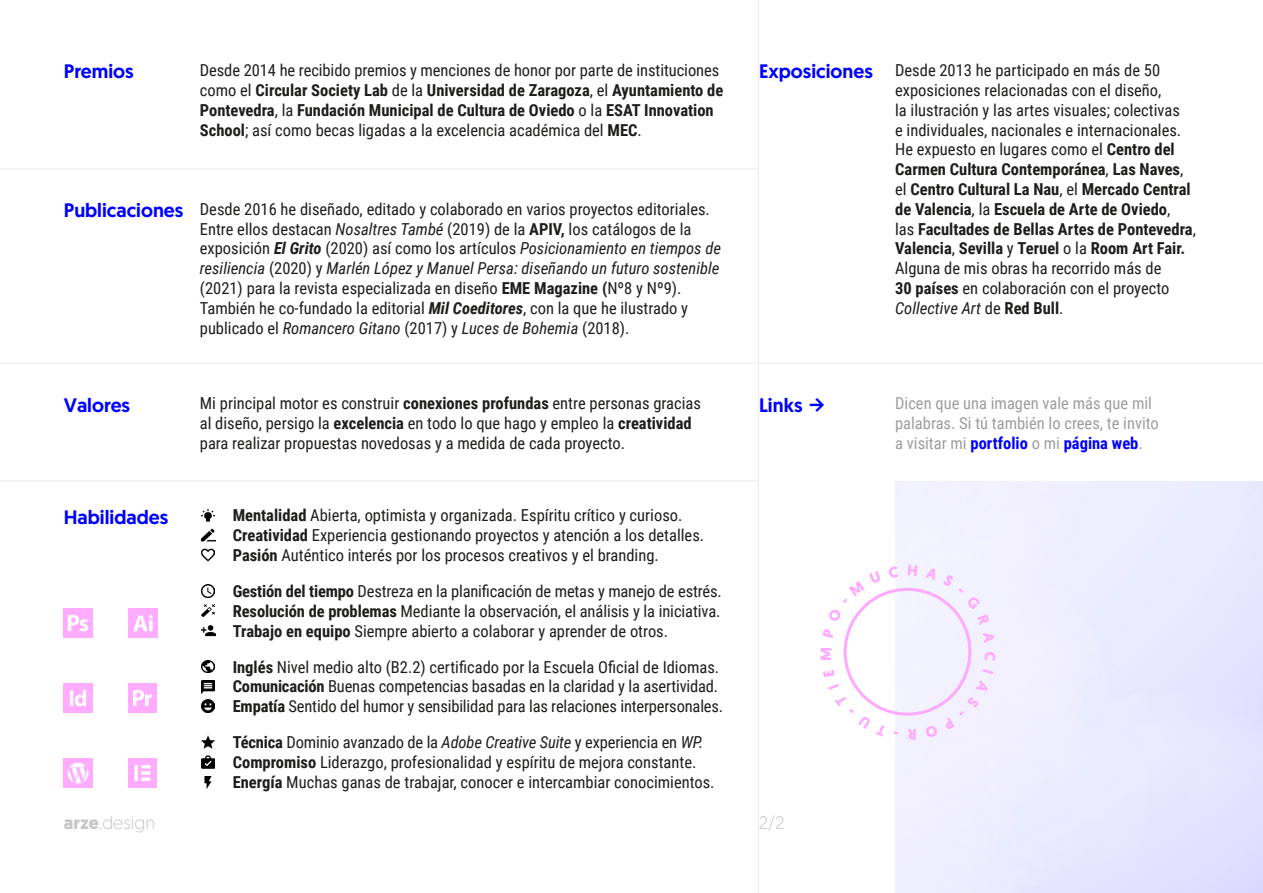
<style>
.page{position:relative;width:1263px;height:893px;background:#fff}
.page>*{position:absolute;margin:0;border:0;box-sizing:border-box;transform-origin:0 0}
.t1{font:500 19.5px "Geomanist";color:#00f}
.t2{font:300 18px "Geomanist";color:#c7c7c6}
.t3{font:16.5px/19.8px "Roboto Condensed";color:#1d1d1b}
.t4{font:700 16.5px/19.8px "Roboto Condensed";color:#1d1d1b}
.t5{font:16.5px/19.8px "Roboto Condensed";color:#9d9d9d}
.t6{font:700 16.5px "Roboto Condensed";color:#00f}
.t7{font:700 15px "Geomanist";color:#faf}
.s1{font-weight:400}
.s2{font-style:italic}
.s3{font-weight:700}
.s4{font-weight:700;font-style:italic}
.s5{font-weight:400;font-style:italic}
.s6{font-family:"Inter";font-weight:700}
.s7{font-weight:400;color:#9d9d9d}
</style>
<div class="page">
<hr style="left:0;top:168px;width:758px;height:2px;background:#ededed">
<svg style="left:202px;top:509px;width:13px;height:13px"></svg>
<svg style="left:202px;top:660px;width:13px;height:13px"></svg>
<svg style="left:204px;top:776px;width:8px;height:13px"></svg>
<svg style="left:202px;top:529px;width:13px;height:13px"></svg>
<svg style="left:202px;top:549px;width:13px;height:12px"></svg>
<svg style="left:202px;top:585px;width:13px;height:12px"></svg>
<svg style="left:202px;top:700px;width:13px;height:12px"></svg>
<svg style="left:202px;top:736px;width:13px;height:13px"></svg>
<svg style="left:202px;top:681px;width:13px;height:12px"></svg>
<svg style="left:202px;top:756px;width:13px;height:12px"></svg>
<img style="left:201px;top:625px;width:14px;height:12px">
<svg style="left:202px;top:604px;width:13px;height:13px"></svg>
<hr style="left:0;top:363px;width:1263px;height:1px;background:#ededed">
<hr style="left:758px;top:0;width:1px;height:893px;background:#ededed">
<hr style="left:0;top:480px;width:758px;height:1px;background:#ededed">
<img style="left:64px;top:608px;width:29px;height:29px">
<img style="left:129px;top:608px;width:29px;height:29px">
<img style="left:64px;top:683px;width:29px;height:29px">
<img style="left:128px;top:683px;width:29px;height:29px">
<img style="left:128px;top:759px;width:29px;height:29px">
<img style="left:64px;top:759px;width:29px;height:29px">
<svg style="left:843px;top:565px;width:153px;height:173px"></svg>
<p class="t1" style="left:64px;top:59px;width:71px">Premios</p>
<p class="t3" style="left:200px;top:60px;width:521px">Desde 2014 he recibido premios y menciones de honor por parte de instituciones</p>
<p class="t1" style="left:759px;top:59px;width:115px">Exposiciones</p>
<p class="t4" style="left:200px;top:80px;width:525px"><span class="s1">como el</span> Circular Society Lab <span class="s1">de la</span> Universidad de Zaragoza<span class="s1">, el</span> Ayuntamiento de<br>Pontevedra<span class="s1">, la</span> Fundación Municipal de Cultura de Oviedo <span class="s1">o la</span> ESAT Innovation<br>School<span class="s1">; así como becas ligadas a la excelencia académica del</span> MEC<span class="s1">.</span></p>
<p class="t1" style="left:64px;top:197px;width:121px">Publicaciones</p>
<p class="t3" style="left:200px;top:198px;width:523px">Desde 2016 he diseñado, editado y colaborado en varios proyectos editoriales.<br>Entre ellos destacan <span class="s2">Nosaltres També</span> (2019) de la <span class="s3">APIV,</span> los catálogos de la exposición <span class="s4">El Grito</span> (2020) así como los artículos <span class="s2">Posicionamiento en tiempos de resiliencia</span> (2020) y <span class="s2">Marlén López y Manuel Persa: diseñando un futuro sostenible </span>(2021) para la revista especializada en diseño <span class="s3">EME Magazine (</span>Nº8 y Nº9).</p>
<p class="t3" style="left:200px;top:297px;width:490px">También he co-fundado la editorial <span class="s4">Mil Coeditores</span>, con la que he ilustrado y publicado el <span class="s2">Romancero Gitano</span> (2017) y <span class="s2">Luces de Bohemia</span> (2018).</p>
<p class="t3" style="left:895px;top:60px;width:268px">Desde 2013 he participado en más de 50 exposiciones relacionadas con el diseño,</p>
<p class="t3" style="left:895px;top:99px;width:286px">la ilustración y las artes visuales; colectivas</p>
<p class="t3" style="left:895px;top:119px;width:288px">e individuales, nacionales e internacionales.</p>
<p class="t4" style="left:895px;top:139px;width:290px"><span class="s1">He expuesto en lugares como el</span> Centro del<br>Carmen Cultura Contemporánea<span class="s1">,</span> Las Naves<span class="s1">,</span></p>
<p class="t4" style="left:895px;top:179px;width:297px"><span class="s1">el</span> Centro Cultural La Nau<span class="s1">, el</span> Mercado Central de Valencia<span class="s1">, la</span> Escuela de Arte de Oviedo<span class="s1">,</span></p>
<p class="t4" style="left:895px;top:218px;width:302px"><span class="s1">las</span> Facultades de Bellas Artes de Pontevedra<span class="s1">, </span>Valencia<span class="s1">,</span> Sevilla <span class="s1">y</span> Teruel <span class="s1">o la</span> Room Art Fair.<br><span class="s1">Alguna de mis obras ha recorrido más de<br></span>30 países <span class="s1">en colaboración con el proyecto </span><span class="s5">Collective Art</span> <span class="s1">de</span> Red Bull<span class="s1">.</span></p>
<p class="t1" style="left:64px;top:392px;width:68px">Valores</p>
<p class="t3" style="left:200px;top:393px;width:503px">Mi principal motor es construir <span class="s3">conexiones profundas</span> entre personas gracias</p>
<p class="t1" style="left:759px;top:392px;width:68px">Links <span class="s6">→</span></p>
<p class="t3" style="left:200px;top:412px;width:493px">al diseño, persigo la <span class="s3">excelencia</span> en todo lo que hago y empleo la <span class="s3">creatividad</span></p>
<p class="t3" style="left:200px;top:432px;width:427px">para realizar propuestas novedosas y a medida de cada proyecto.</p>
<p class="t1" style="left:64px;top:504px;width:106px">Habilidades</p>
<p class="t3" style="left:233px;top:505px;width:451px"><span class="s3">Mentalidad</span> Abierta, optimista y organizada. Espíritu crítico y curioso.</p>
<p class="t3" style="left:233px;top:525px;width:473px"><span class="s3">Creatividad</span> Experiencia gestionando proyectos y atención a los detalles.</p>
<p class="t3" style="left:233px;top:545px;width:428px"><span class="s3">Pasión</span> Auténtico interés por los procesos creativos y el branding.</p>
<p class="t3" style="left:233px;top:581px;width:490px"><span class="s3">Gestión del tiempo</span> Destreza en la planificación de metas y manejo de estrés.</p>
<p class="t3" style="left:233px;top:600px;width:489px"><span class="s3">Resolución de problemas</span> Mediante la observación, el análisis y la iniciativa.</p>
<p class="t3" style="left:233px;top:620px;width:437px"><span class="s3">Trabajo en equipo</span> Siempre abierto a colaborar y aprender de otros.</p>
<p class="t3" style="left:233px;top:656px;width:488px"><span class="s3">Inglés</span> Nivel medio alto (B2.2) certificado por la Escuela Oficial de Idiomas.</p>
<p class="t3" style="left:233px;top:676px;width:487px"><span class="s3">Comunicación</span> Buenas competencias basadas en la claridad y la asertividad.</p>
<p class="t3" style="left:233px;top:696px;width:492px"><span class="s3">Empatía</span> Sentido del humor y sensibilidad para las relaciones interpersonales.</p>
<p class="t3" style="left:233px;top:732px;width:472px"><span class="s3">Técnica</span> Dominio avanzado de la <span class="s2">Adobe Creative Suite</span> y experiencia en <span class="s2">WP.</span></p>
<p class="t3" style="left:233px;top:752px;width:465px"><span class="s3">Compromiso</span> Liderazgo, profesionalidad y espíritu de mejora constante.</p>
<p class="t3" style="left:233px;top:771px;width:483px"><span class="s3">Energía</span> Muchas ganas de trabajar, conocer e intercambiar conocimientos.</p>
<p class="t2" style="left:64px;top:811px;width:93px"><span class="s3">arze</span>.design</p>
<p class="t2" style="left:759px;top:811px;width:27px">2/2</p>
<p class="t5" style="left:895px;top:393px;width:265px">Dicen que una imagen vale más que mil palabras. Si tú también lo crees, te invito</p>
<p class="t6" style="left:895px;top:431px;width:249px"><span class="s7">a visitar mi</span> portfolio <span class="s7">o mi</span> página web<span class="s7">.</span></p>
<p class="t7" style="left:917px;top:745px;width:11px;rotate:-180deg">R</p>
</div>
